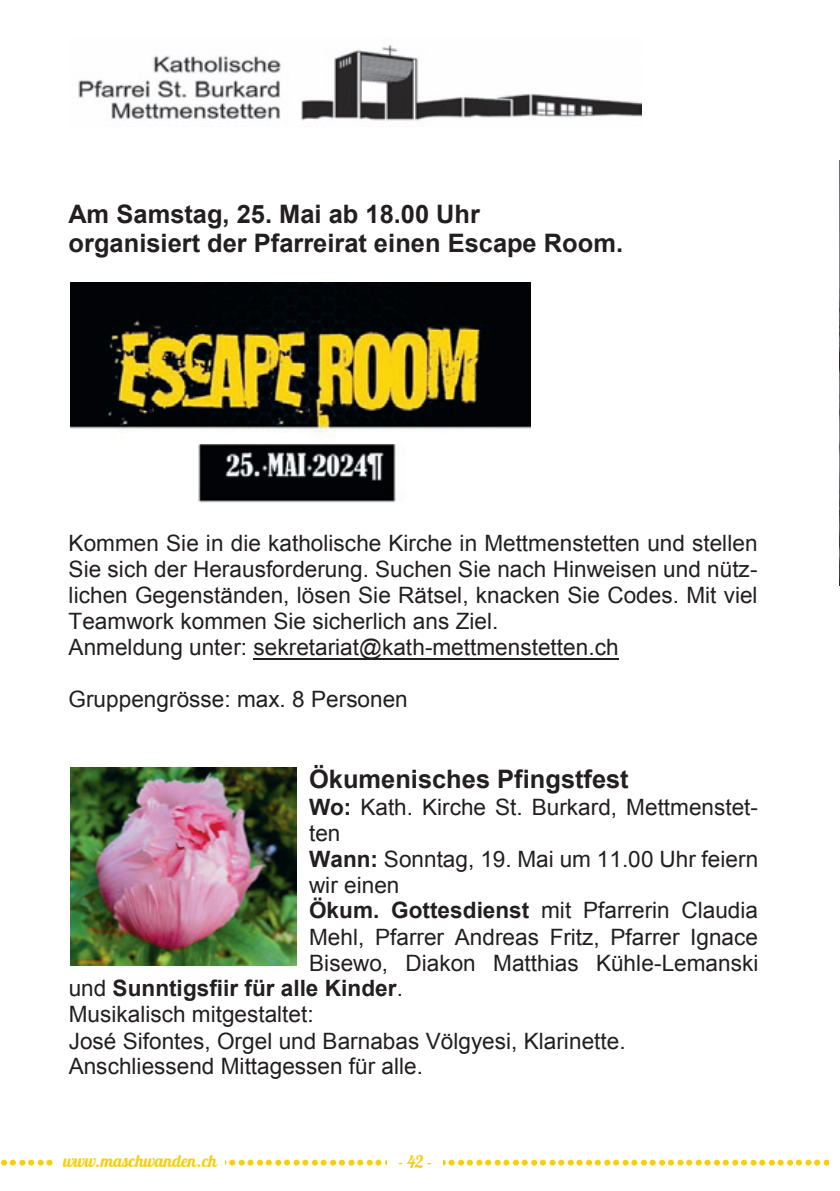
<style>
.page{position:relative;width:840px;height:1191px;background:#fff}
.page>*{position:absolute;margin:0;border:0;box-sizing:border-box;transform-origin:0 0}
.t1{font:700 25.4px/29.2px "Arial";color:#231f20}
.t2{font:22.6px/26px "Arial";color:#231f20}
.t3{font:700 22.6px "Arial";color:#231f20}
.t4{font:17px "Pattaya";color:#f8cf0c}
.s1{font-weight:700}
.s2{font-weight:400}
</style>
<div class="page">
<svg style="left:1px;top:1159px;width:828px;height:6px"></svg>
<div style="left:53px;top:1149px;width:172px;height:23px;background:#fff"></div>
<div style="left:387px;top:1151px;width:55px;height:23px;background:#fff"></div>
<hr style="left:253px;top:657px;width:365px;height:2px;background:#231f20">
<img style="left:78px;top:45px;width:563px;height:76px">
<img style="left:71px;top:283px;width:459px;height:220px">
<img style="left:71px;top:768px;width:225px;height:197px">
<img style="left:839px;top:161px;width:1px;height:424px">
<p class="t1" style="left:69px;top:200px;width:555px">Am Samstag, 25. Mai ab 18.00 Uhr<br>organisiert der Pfarreirat einen Escape Room.</p>
<p class="t2" style="left:69px;top:530px;width:690px">Kommen Sie in die katholische Kirche in Mettmenstetten und stellen Sie sich der Herausforderung. Suchen Sie nach Hinweisen und nütz&shy;lichen Gegenständen, lösen Sie Rätsel, knacken Sie Codes. Mit viel Teamwork kommen Sie sicherlich ans Ziel.<br>Anmeldung unter: sekretariat@kath-mettmenstetten.ch</p>
<p class="t2" style="left:69px;top:686px;width:340px">Gruppengrösse: max. 8 Personen</p>
<p class="t1" style="left:309px;top:765px;width:321px">Ökumenisches Pfingstfest</p>
<p class="t2" style="left:309px;top:794px;width:450px"><span class="s1">Wo:</span> Kath. Kirche St. Burkard, Mettmenstet-</p>
<p class="t2" style="left:309px;top:819px;width:33px">ten</p>
<p class="t2" style="left:309px;top:846px;width:450px"><span class="s1">Wann:</span> Sonntag, 19. Mai um 11.00 Uhr feiern</p>
<p class="t2" style="left:309px;top:872px;width:92px">wir einen</p>
<p class="t2" style="left:309px;top:897px;width:450px"><span class="s1">Ökum. Gottesdienst</span> mit Pfarrerin Claudia</p>
<p class="t2" style="left:309px;top:924px;width:450px">Mehl, Pfarrer Andreas Fritz, Pfarrer Ignace</p>
<p class="t2" style="left:309px;top:949px;width:450px">Bisewo, Diakon Matthias Kühle-Lemanski</p>
<p class="t3" style="left:69px;top:973px;width:335px"><span class="s2">und</span> Sunntigsfiir für alle Kinder<span class="s2">.</span></p>
<p class="t2" style="left:69px;top:1001px;width:246px">Musikalisch mitgestaltet:</p>
<p class="t2" style="left:69px;top:1027px;width:558px">José Sifontes, Orgel und Barnabas Völgyesi, Klarinette.</p>
<p class="t2" style="left:69px;top:1053px;width:356px">Anschliessend Mittagessen für alle.</p>
<p class="t4" style="left:63px;top:1149px;width:156px">www.maschwanden.ch</p>
<p class="t4" style="left:398px;top:1151px;width:35px">- 42 -</p>
</div>
